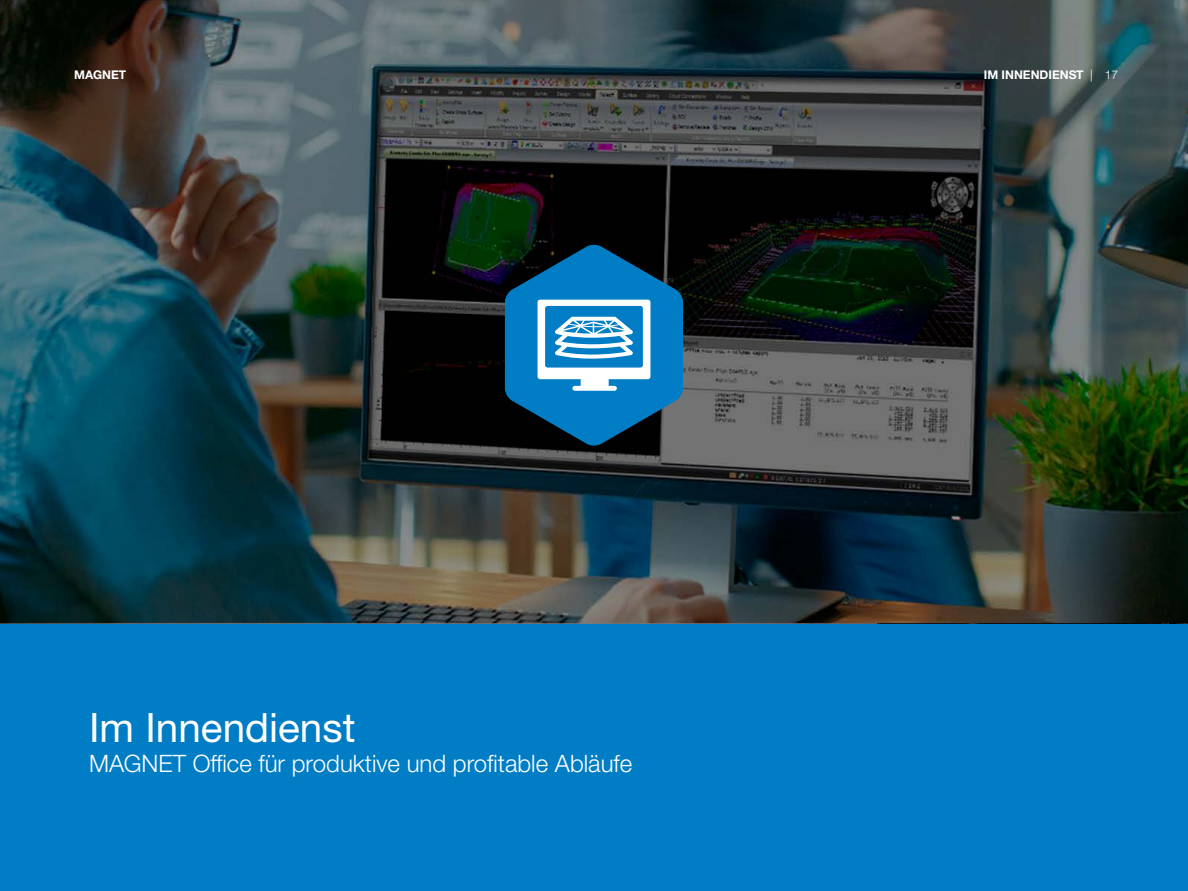
<style>
.page{position:relative;width:1188px;height:891px;background:#fff}
.page>*{position:absolute;margin:0;border:0;box-sizing:border-box;transform-origin:0 0}
.t1{font:40.5px "Helvetica Neue LTW1 G";color:#fff}
.t2{font:300 24px "Helvetica Neue LTW1 G";color:#fff}
.t3{font:700 12px "Helvetica Neue LTW1 G";color:#fff}
.s1{font-weight:300}
</style>
<div class="page">
<div style="left:0;top:624px;width:1188px;height:267px;background:#007dc5"></div>
<img style="left:0;top:0;width:1188px;height:624px">
<svg style="left:505px;top:245px;width:178px;height:201px;background:#2775a2"></svg>
<p class="t3" style="left:74px;top:67px;width:53px">MAGNET</p>
<p class="t3" style="left:984px;top:67px;width:136px">IM INNENDIENST <span class="s1">| 17</span></p>
<h1 class="t1" style="left:89px;top:702px;width:268px">Im Innendienst</h1>
<p class="t2" style="left:89px;top:749px;width:545px">MAGNET Office für produktive und profitable Abläufe</p>
</div>
